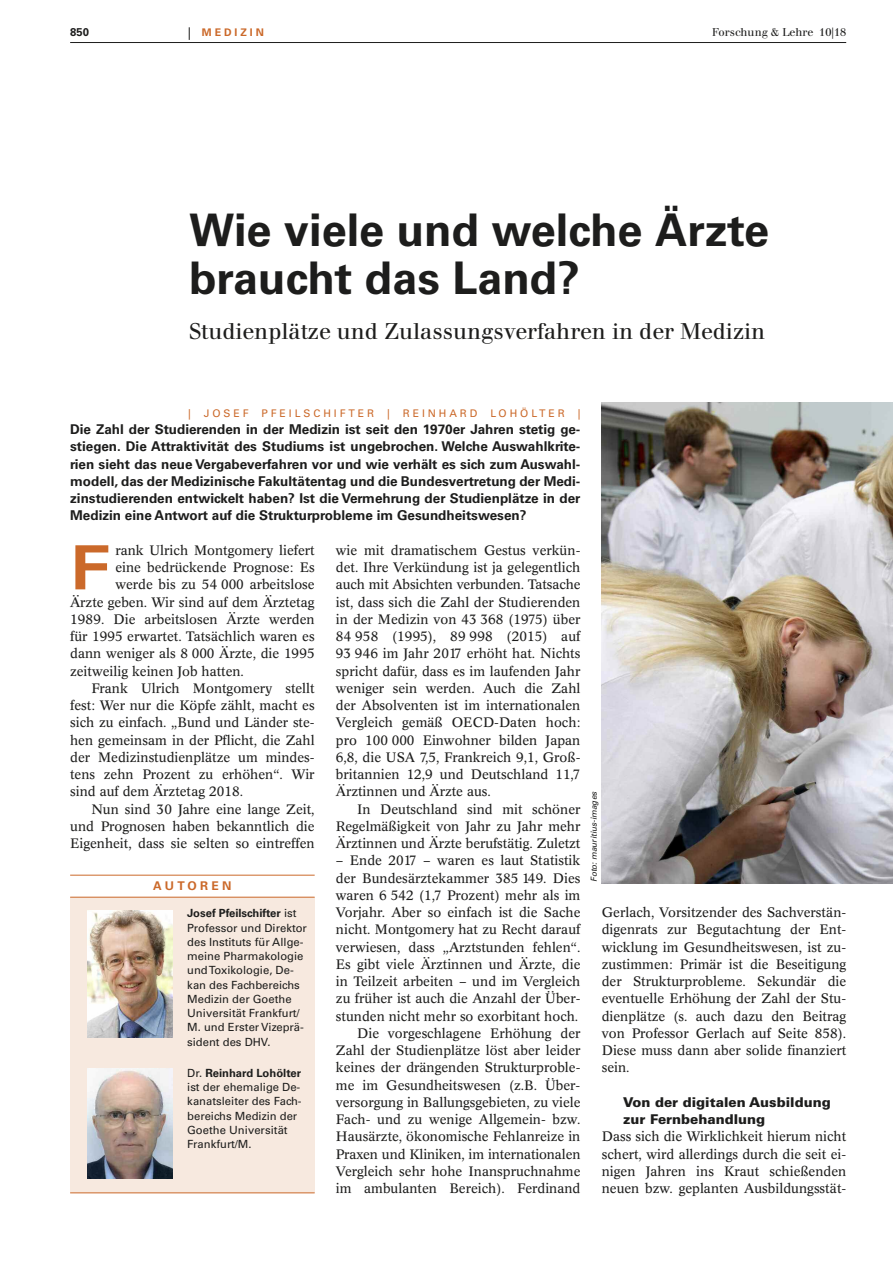
<style>
.page{position:relative;width:893px;height:1263px;background:#fff}
.page>*{position:absolute;margin:0;border:0;box-sizing:border-box;transform-origin:0 0}
.t1{font:700 expanded 61.05px "Univers LT";color:#cb692a}
.t2{font:700 45px/48px "Univers LT";color:#1d1d1c}
.t3{font:22.5px "Walbaum";color:#1d1d1c}
.t4{font:13.5px/17.2px "Concorde BE";color:#1d1d1c;text-align:justify}
.t5{font:700 13.5px/17.2px "Univers LT";color:#1d1d1c;text-align:justify}
.t6{font:900 13.5px/17.2px "Univers LT";color:#1d1d1c}
.t7{font:700 12px "Univers LT";letter-spacing:.28em;color:#cb692a}
.t8{font:11.25px/14.2px "Univers LT";color:#1d1d1c}
.t9{font:11.25px "Walbaum";color:#1d1d1c}
.t10{font:700 11.25px "Univers LT";color:#1d1d1c}
.t11{font:10.5px "Univers LT";letter-spacing:.28em;color:#cb692a}
.t12{font:700 10.5px "Univers LT";letter-spacing:.28em;color:#cb692a}
.t13{font:italic 8.25px "Univers LT";letter-spacing:-.005em;color:#1d1d1c}
.s1{font-weight:700}
</style>
<div class="page">
<hr style="left:70px;top:42px;width:776px;height:1px;background:#1d1d1c">
<svg style="left:189px;top:27px;width:1px;height:13px"></svg>
<div style="left:70px;top:898px;width:245px;height:295px;background:#f7e9df"></div>
<hr style="left:70px;top:875px;width:245px;height:1px;background:#cb692a">
<hr style="left:70px;top:897px;width:245px;height:1px;background:#cb692a">
<img style="left:87px;top:1068px;width:85px;height:110px">
<img style="left:87px;top:910px;width:85px;height:128px">
<hr style="left:70px;top:1192px;width:245px;height:1px;background:#cb692a">
<img style="left:602px;top:402px;width:291px;height:482px">
<p class="t10" style="left:70px;top:28px;width:20px">850</p>
<p class="t12" style="left:202px;top:28px;width:63px">MEDIZIN</p>
<p class="t9" style="left:712px;top:28px;width:135px">Forschung &amp; Lehre 10|18</p>
<h2 class="t2" style="left:189px;top:210px;width:582px">Wie viele und welche Ärzte braucht das Land?</h2>
<h3 class="t3" style="left:189px;top:323px;width:578px">Studienplätze und Zulassungsverfahren in der Medizin</h3>
<p class="t11" style="left:188px;top:409px;width:394px">| JOSEF PFEILSCHIFTER | REINHARD LOHÖLTER |</p>
<p class="t5" style="left:70px;top:422px;width:512px">Die Zahl der Studierenden in der Medizin ist seit den 1970er Jahren stetig ge&shy;stiegen. Die Attraktivität des Studiums ist ungebrochen. Welche Auswahlkrite&shy;rien sieht das neue Vergabeverfahren vor und wie verhält es sich zum Auswahl&shy;modell, das der Medizinische Fakultätentag und die Bundesvertretung der Medi&shy;zinstudierenden entwickelt haben? Ist die Vermehrung der Studienplätze in der Medizin eine Antwort auf die Strukturprobleme im Gesundheitswesen?</p>
<h1 class="t1" style="left:70px;top:545px;width:42px">F</h1>
<p class="t4" style="left:115px;top:542px;width:201px">rank Ulrich Montgomery liefert</p>
<p class="t4" style="left:115px;top:560px;width:201px">eine bedrückende Prognose: Es</p>
<p class="t4" style="left:115px;top:577px;width:201px">werde bis zu 54 000 arbeitslose</p>
<p class="t4" style="left:70px;top:594px;width:246px">Ärzte geben. Wir sind auf dem Ärztetag</p>
<p class="t4" style="left:70px;top:611px;width:246px">1989. Die arbeitslosen Ärzte werden</p>
<p class="t4" style="left:70px;top:629px;width:246px">für 1995 erwartet. Tatsächlich waren es</p>
<p class="t4" style="left:70px;top:646px;width:246px">dann weniger als 8 000 Ärzte, die 1995</p>
<p class="t4" style="left:70px;top:663px;width:175px">zeitweilig keinen Job hatten.</p>
<p class="t4" style="left:91px;top:680px;width:225px">Frank Ulrich Montgomery stellt</p>
<p class="t4" style="left:70px;top:698px;width:246px">fest: Wer nur die Köpfe zählt, macht es</p>
<p class="t4" style="left:70px;top:715px;width:246px">sich zu einfach. „Bund und Länder ste-</p>
<p class="t4" style="left:70px;top:732px;width:246px">hen gemeinsam in der Pflicht, die Zahl</p>
<p class="t4" style="left:70px;top:749px;width:246px">der Medizinstudienplätze um mindes-</p>
<p class="t4" style="left:70px;top:767px;width:246px">tens zehn Prozent zu erhöhen“. Wir</p>
<p class="t4" style="left:70px;top:784px;width:174px">sind auf dem Ärztetag 2018.</p>
<p class="t4" style="left:91px;top:801px;width:225px">Nun sind 30 Jahre eine lange Zeit,</p>
<p class="t4" style="left:70px;top:818px;width:246px">und Prognosen haben bekanntlich die</p>
<p class="t4" style="left:70px;top:836px;width:246px">Eigenheit, dass sie selten so eintreffen</p>
<p class="t7" style="left:153px;top:882px;width:80px">AUTOREN</p>
<p class="t8" style="left:187px;top:907px;width:121px"><span class="s1">Josef Pfeilschifter</span> ist<br>Professor und Direktor des Instituts für Allge&shy;meine Pharmakologie undToxikologie, De&shy;kan des Fachbereichs<br>Medizin der Goethe<br>Universität Frankfurt/<br>M. und Erster Vizeprä&shy;sident des DHV.</p>
<p class="t8" style="left:187px;top:1067px;width:116px">Dr. <span class="s1">Reinhard Lohölter </span>ist der ehemalige De&shy;kanatsleiter des Fach&shy;bereichs Medizin der<br>Goethe Universität<br>Frankfurt/M.</p>
<p class="t4" style="left:336px;top:542px;width:246px">wie mit dramatischem Gestus verkün&shy;det. Ihre Verkündung ist ja gelegentlich auch mit Absichten verbunden. Tatsache ist, dass sich die Zahl der Studierenden in der Medizin von 43 368 (1975) über 84 958 (1995), 89 998 (2015) auf 93 946 im Jahr 2017 erhöht hat. Nichts spricht dafür, dass es im laufenden Jahr weniger sein werden. Auch die Zahl der Absolventen ist im internationalen Vergleich gemäß OECD-Daten hoch: pro 100 000 Einwohner bilden Japan 6,8, die USA 7,5, Frankreich 9,1, Groß&shy;britannien 12,9 und Deutschland 11,7<br>Ärztinnen und Ärzte aus.</p>
<p class="t4" style="left:336px;top:801px;width:246px;text-indent:21px">In Deutschland sind mit schöner Regelmäßigkeit von Jahr zu Jahr mehr Ärztinnen und Ärzte berufstätig. Zuletzt</p>
<p class="t4" style="left:336px;top:853px;width:246px;text-align:right">– Ende 2017 – waren es laut Statistik der Bundesärztekammer 385 149. Dies waren 6 542 (1,7 Prozent) mehr als im Vorjahr. Aber so einfach ist die Sache nicht. Montgomery hat zu Recht darauf verwiesen, dass „Arztstunden fehlen“.<br>Es gibt viele Ärztinnen und Ärzte, die in Teilzeit arbeiten – und im Vergleich zu früher ist auch die Anzahl der Über&shy;stunden nicht mehr so exorbitant hoch.<br>Die vorgeschlagene Erhöhung der Zahl der Studienplätze löst aber leider keines der drängenden Strukturproble&shy;me im Gesundheitswesen (z.B. Über&shy;versorgung in Ballungsgebieten, zu viele Fach- und zu wenige Allgemein- bzw.<br>Hausärzte, ökonomische Fehlanreize in Praxen und Kliniken, im internationalen Vergleich sehr hohe Inanspruchnahme im ambulanten Bereich). Ferdinand</p>
<p class="t13" style="left:591px;top:882px;width:92px;rotate:-90deg">Foto: mauritius-images</p>
<p class="t4" style="left:602px;top:905px;width:246px">Gerlach, Vorsitzender des Sachverstän&shy;digenrats zur Begutachtung der Ent&shy;wicklung im Gesundheitswesen, ist zu&shy;zustimmen: Primär ist die Beseitigung der Strukturprobleme. Sekundär die eventuelle Erhöhung der Zahl der Stu&shy;dienplätze (s. auch dazu den Beitrag von Professor Gerlach auf Seite 858).<br>Diese muss dann aber solide finanziert sein.</p>
<p class="t6" style="left:623px;top:1095px;width:209px">Von der digitalen Ausbildung zur Fernbehandlung</p>
<p class="t4" style="left:602px;top:1129px;width:246px">Dass sich die Wirklichkeit hierum nicht schert, wird allerdings durch die seit ei&shy;nigen Jahren ins Kraut schießenden neuen bzw. geplanten Ausbildungsstät-</p>
</div>
